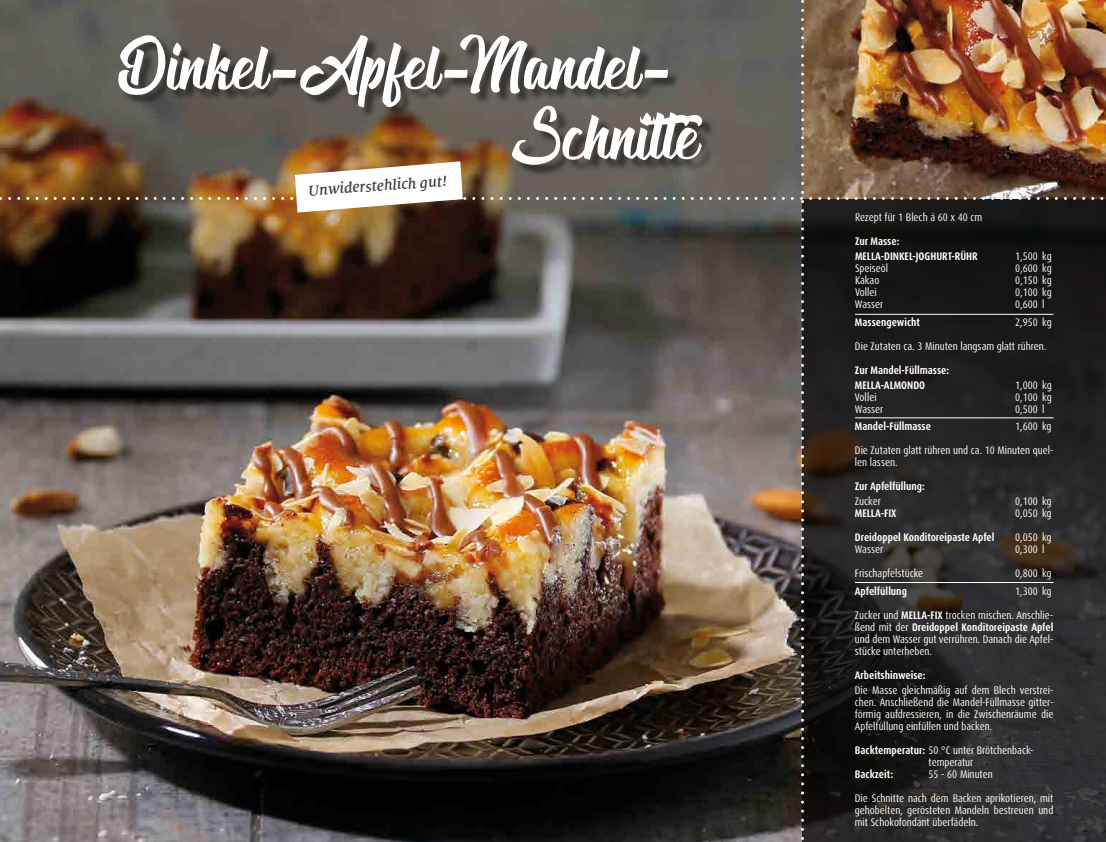
<style>
.page{position:relative;width:1106px;height:842px;background:#fff}
.page>*{position:absolute;margin:0;border:0;box-sizing:border-box;transform-origin:0 0}
.t1{font:70px/70px "The Blacklist";color:#fff;scale:.95 1}
.t2{font:italic 500 16px "Milo Serif Pro";color:#3e3d40}
.t3{font:condensed 11px/12px "Dax Pro";color:#fff}
.t4{font:700 condensed 11px/14.8px "Dax Pro";color:#fff}
.s1{font-weight:700}
</style>
<div class="page">
<img style="left:0;top:0;width:1106px;height:842px">
<h1 class="t1" style="left:500px;top:35px;width:225px;text-indent:-384px">Dinkel-Apfel-Mandel-<br>Schnitte</h1>
<h2 class="t2" style="left:307px;top:181px;width:140px;rotate:-4deg">Unwiderstehlich gut!</h2>
<p class="t3" style="left:855px;top:211px;width:129px">Rezept für 1 Blech á 60 x 40 cm</p>
<p class="t4" style="left:855px;top:234px;width:124px">Zur Masse:<br>MELLA-DINKEL-JOGHURT-RÜHR</p>
<p class="t3" style="left:1015px;top:250px;width:38px">1,500 kg</p>
<p class="t3" style="left:855px;top:262px;width:35px">Speiseöl</p>
<p class="t3" style="left:1015px;top:262px;width:38px">0,600 kg</p>
<p class="t3" style="left:855px;top:274px;width:26px">Kakao</p>
<p class="t3" style="left:1015px;top:274px;width:38px">0,150 kg</p>
<p class="t3" style="left:855px;top:286px;width:23px">Vollei</p>
<p class="t3" style="left:1015px;top:286px;width:38px">0,100 kg</p>
<p class="t3" style="left:855px;top:298px;width:30px">Wasser</p>
<p class="t3" style="left:1015px;top:298px;width:31px">0,600 l</p>
<p class="t4" style="left:855px;top:315px;width:66px">Massengewicht</p>
<p class="t3" style="left:855px;top:310px;width:198px;line-height:24px;text-indent:160px">2,950 kg<br>Die Zutaten ca. 3 Minuten langsam glatt rühren.</p>
<p class="t4" style="left:855px;top:363px;width:96px">Zur Mandel-Füllmasse:<br>MELLA-ALMONDO</p>
<p class="t3" style="left:1015px;top:379px;width:38px">1,000 kg</p>
<p class="t3" style="left:855px;top:391px;width:23px">Vollei</p>
<p class="t3" style="left:1015px;top:391px;width:38px">0,100 kg</p>
<p class="t3" style="left:855px;top:403px;width:30px">Wasser</p>
<p class="t3" style="left:1015px;top:403px;width:31px">0,500 l</p>
<p class="t4" style="left:855px;top:419px;width:78px">Mandel-Füllmasse</p>
<p class="t3" style="left:855px;top:414px;width:200px;line-height:24px;text-align:right">1,600 kg<br>Die Zutaten glatt rühren und ca. 10 Minuten quel-</p>
<p class="t3" style="left:855px;top:456px;width:44px">len lassen.</p>
<p class="t4" style="left:855px;top:479px;width:72px">Zur Apfelfüllung:</p>
<p class="t3" style="left:855px;top:495px;width:27px">Zucker</p>
<p class="t3" style="left:1015px;top:495px;width:38px">0,100 kg</p>
<p class="t4" style="left:855px;top:506px;width:43px">MELLA-FIX</p>
<p class="t3" style="left:1015px;top:507px;width:38px">0,050 kg</p>
<p class="t4" style="left:855px;top:530px;width:141px">Dreidoppel Konditoreipaste Apfel</p>
<p class="t3" style="left:1015px;top:531px;width:38px">0,050 kg</p>
<p class="t3" style="left:855px;top:543px;width:30px">Wasser</p>
<p class="t3" style="left:1015px;top:543px;width:31px">0,300 l</p>
<p class="t3" style="left:855px;top:567px;width:70px">Frischapfelstücke</p>
<p class="t3" style="left:1015px;top:567px;width:38px">0,800 kg</p>
<p class="t4" style="left:855px;top:584px;width:54px">Apfelfüllung</p>
<p class="t3" style="left:854px;top:579px;width:200px;line-height:24px;text-align:right">1,300 kg<br>Zucker und <span class="s1">MELLA-FIX</span> trocken mischen. Anschlie-</p>
<p class="t3" style="left:854px;top:621px;width:200px;text-align:justify">ßend mit der <span class="s1">Dreidoppel Konditoreipaste Apfel </span>und dem Wasser gut verrühren. Danach die Apfel&shy;stücke unterheben.</p>
<p class="t4" style="left:854px;top:668px;width:72px">Arbeitshinweise:</p>
<p class="t3" style="left:854px;top:684px;width:200px;text-align:justify">Die Masse gleichmäßig auf dem Blech verstrei&shy;chen. Anschließend die Mandel-Füllmasse gitter&shy;förmig aufdressieren, in die Zwischenräume die Apfelfüllung einfüllen und backen.</p>
<p class="t3" style="left:928px;top:744px;width:106px;text-indent:-74px"><span class="s1">Backtemperatur:</span> 50 °C unter Brötchenback&shy;temperatur</p>
<p class="t4" style="left:854px;top:766px;width:40px">Backzeit:</p>
<p class="t3" style="left:854px;top:762px;width:200px;line-height:24px;text-indent:74px">55 - 60 Minuten<br>Die Schnitte nach dem Backen aprikotieren, mit</p>
<p class="t3" style="left:854px;top:804px;width:200px">gehobelten, gerösteten Mandeln bestreuen und mit Schokofondant überfädeln.</p>
</div>
